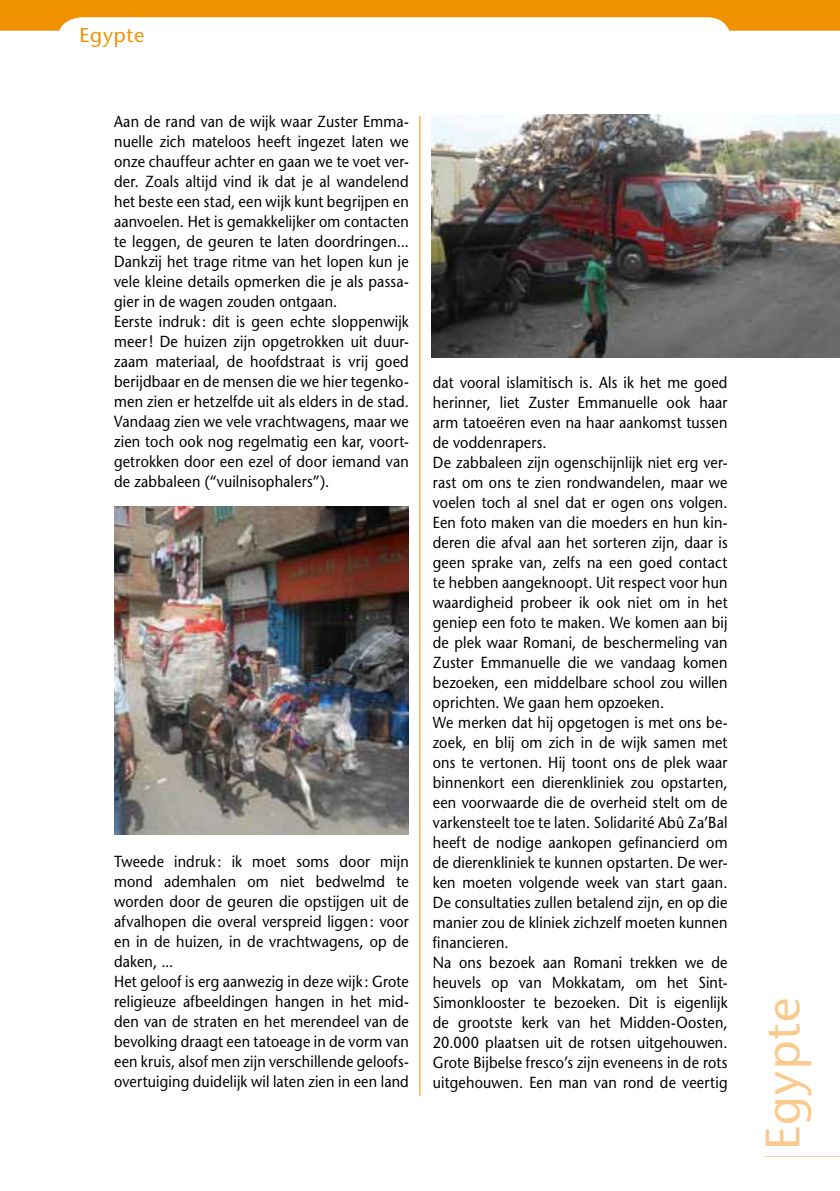
<style>
.page{position:relative;width:840px;height:1191px;background:#fff}
.page>*{position:absolute;margin:0;border:0;box-sizing:border-box;transform-origin:0 0}
.t1{font:48px "Stone Sans";letter-spacing:.025em;color:#fac98b}
.t2{font:20px "Stone Sans";letter-spacing:.04em;color:#f09100}
.t3{font:16px/20px "Stone Sans";letter-spacing:.01em;color:#000;scale:.9 1}
</style>
<div class="page">
<div style="left:0;top:0;width:839px;height:31px;background:#f09100"></div>
<div style="left:57px;top:17px;width:674px;height:68px;background:#fff;border-radius:24px"></div>
<hr style="left:419px;top:116px;width:1px;height:980px;background:#f09100">
<hr style="left:764px;top:1155px;width:75px;height:1px;background:#fac98b">
<img style="left:431px;top:114px;width:408px;height:244px">
<img style="left:114px;top:506px;width:294px;height:328px">
<p class="t2" style="left:79px;top:22px;width:66px">Egypte</p>
<p class="t3" style="left:114px;top:111px;width:329px">Aan de rand van de wijk waar Zuster Emma&shy;nuelle zich mateloos heeft ingezet laten we onze chauffeur achter en gaan we te voet ver&shy;der. Zoals altijd vind ik dat je al wandelend het beste een stad, een wijk kunt begrijpen en aanvoelen. Het is gemakkelijker om contacten te leggen, de geuren te laten doordringen...<br>Dankzij het trage ritme van het lopen kun je vele kleine details opmerken die je als passa&shy;gier in de wagen zouden ontgaan.<br>Eerste indruk : dit is geen echte sloppenwijk meer! De huizen zijn opgetrokken uit duur&shy;zaam materiaal, de hoofdstraat is vrij goed berijdbaar en de mensen die we hier tegenko&shy;men zien er hetzelfde uit als elders in de stad.<br>Vandaag zien we vele vrachtwagens, maar we zien toch ook nog regelmatig een kar, voort&shy;getrokken door een ezel of door iemand van de zabbaleen (“vuilnisophalers”).</p>
<p class="t3" style="left:114px;top:851px;width:329px">Tweede indruk : ik moet soms door mijn mond ademhalen om niet bedwelmd te worden door de geuren die opstijgen uit de afvalhopen die overal verspreid liggen: voor en in de huizen, in de vrachtwagens, op de daken, ...<br>Het geloof is erg aanwezig in deze wijk : Grote religieuze afbeeldingen hangen in het mid&shy;den van de straten en het merendeel van de bevolking draagt een tatoeage in de vorm van een kruis, alsof men zijn verschillende geloofs&shy;overtuiging duidelijk wil laten zien in een land</p>
<p class="t3" style="left:432px;top:372px;width:329px">dat vooral islamitisch is. Als ik het me goed herinner, liet Zuster Emmanuelle ook haar arm tatoeëren even na haar aankomst tussen de voddenrapers.<br>De zabbaleen zijn ogenschijnlijk niet erg ver&shy;rast om ons te zien rondwandelen, maar we voelen toch al snel dat er ogen ons volgen.<br>Een foto maken van die moeders en hun kin&shy;deren die afval aan het sorteren zijn, daar is geen sprake van, zelfs na een goed contact te hebben aangeknoopt. Uit respect voor hun waardigheid probeer ik ook niet om in het geniep een foto te maken. We komen aan bij de plek waar Romani, de beschermeling van Zuster Emmanuelle die we vandaag komen bezoeken, een middelbare school zou willen oprichten. We gaan hem opzoeken.<br>We merken dat hij opgetogen is met ons be&shy;zoek, en blij om zich in de wijk samen met ons te vertonen. Hij toont ons de plek waar binnenkort een dierenkliniek zou opstarten, een voorwaarde die de overheid stelt om de varkensteelt toe te laten. Solidarité Abû Za’Bal heeft de nodige aankopen gefinancierd om de dierenkliniek te kunnen opstarten. De wer&shy;ken moeten volgende week van start gaan.<br>De consultaties zullen betalend zijn, en op die manier zou de kliniek zichzelf moeten kunnen financieren.<br>Na ons bezoek aan Romani trekken we de heuvels op van Mokkatam, om het Sint-Simonklooster te bezoeken. Dit is eigenlijk de grootste kerk van het Midden-Oosten, 20.000 plaatsen uit de rotsen uitgehouwen.<br>Grote Bijbelse fresco’s zijn eveneens in de rots uitgehouwen. Een man van rond de veertig</p>
<h1 class="t1" style="left:752px;top:1150px;width:154px;rotate:-90deg">Egypte</h1>
</div>
